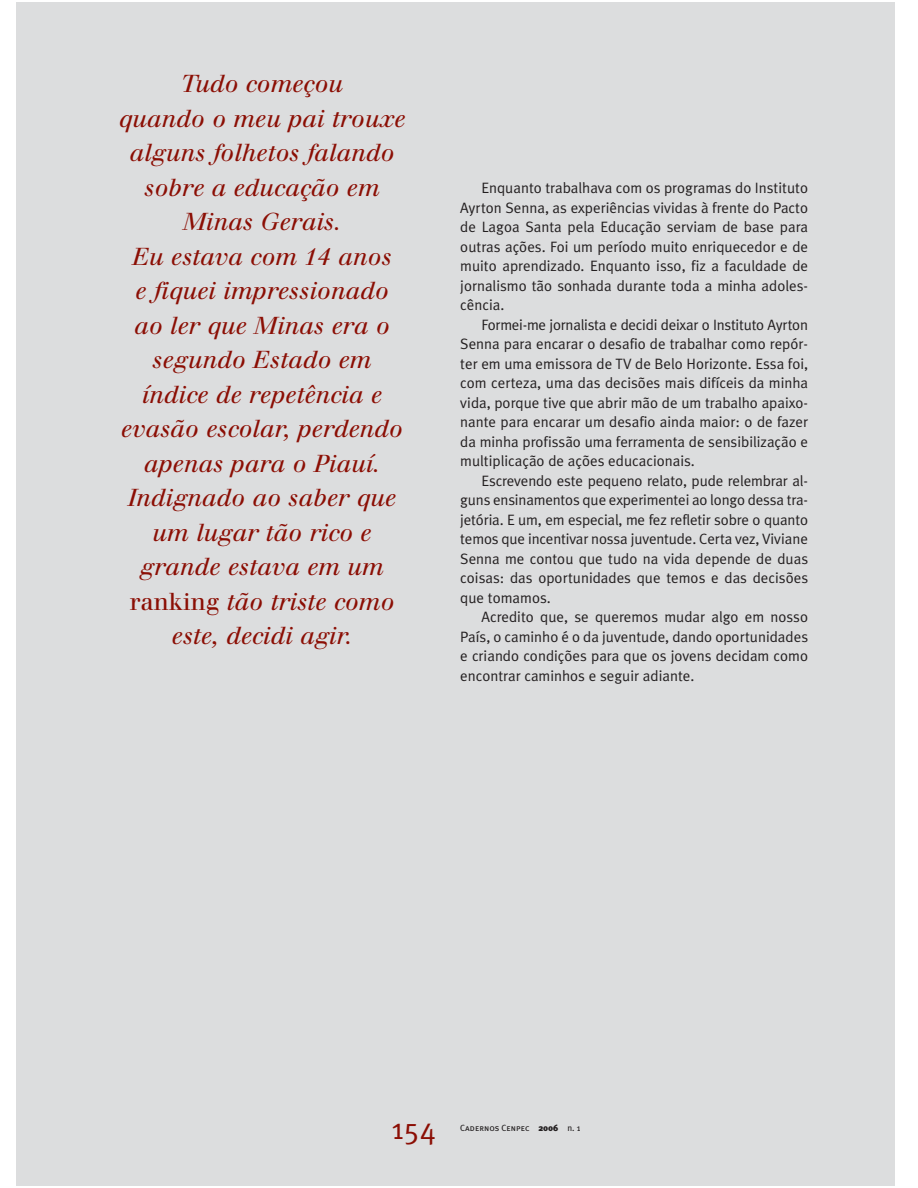
<style>
.page{position:relative;width:918px;height:1188px;background:#fff}
.page>*{position:absolute;margin:0;border:0;box-sizing:border-box;transform-origin:0 0}
.t1{font:30px "Meta Plus Normal";color:#8b0e04}
.t2{font:italic 24px/34.5px "Walbaum";color:#8b0e04;text-align:center}
.t3{font:15px/19.5px "Meta Plus Normal";color:#231f20;text-align:justify}
.t4{font:9px "Meta Plus Book Caps";color:#231f20}
.s1{font-style:normal}
.s2{font-family:"Meta Plus";font-weight:900}
.s3{font-family:"Meta Plus"}
</style>
<div class="page">
<div style="left:16px;top:2px;width:879px;height:1184px;background:#dcddde"></div>
<p class="t2" style="left:119px;top:69px;width:288px">Tudo começou<br>quando o meu pai trouxe alguns folhetos falando sobre a educação em<br>Minas Gerais.<br>Eu estava com 14 anos<br>e fiquei impressionado ao ler que Minas era o segundo Estado em índice de repetência e evasão escolar, perdendo apenas para o Piauí.<br>Indignado ao saber que um lugar tão rico e grande estava em um <span class="s1">ranking</span> tão triste como este, decidi agir.</p>
<p class="t3" style="left:460px;top:179px;width:349px;text-indent:21px">Enquanto trabalhava com os programas do Instituto Ayrton Senna, as experiências vividas à frente do Pacto de Lagoa Santa pela Educação serviam de base para outras ações. Foi um período muito enriquecedor e de muito aprendizado. Enquanto isso, fiz a faculdade de jornalismo tão sonhada durante toda a minha adoles&shy;cência.</p>
<p class="t3" style="left:460px;top:316px;width:349px;text-indent:21px">Formei-me jornalista e decidi deixar o Instituto Ayrton Senna para encarar o desafio de trabalhar como repór&shy;ter em uma emissora de TV de Belo Horizonte. Essa foi, com certeza, uma das decisões mais difíceis da minha vida, porque tive que abrir mão de um trabalho apaixo&shy;nante para encarar um desafio ainda maior: o de fazer da minha profissão uma ferramenta de sensibilização e multiplicação de ações educacionais.</p>
<p class="t3" style="left:460px;top:472px;width:349px;text-indent:21px">Escrevendo este pequeno relato, pude relembrar al&shy;guns ensinamentos que experimentei ao longo dessa tra&shy;jetória. E um, em especial, me fez refletir sobre o quanto temos que incentivar nossa juventude. Certa vez, Viviane Senna me contou que tudo na vida depende de duas coisas: das oportunidades que temos e das decisões que tomamos.</p>
<p class="t3" style="left:460px;top:608px;width:349px;text-indent:21px">Acredito que, se queremos mudar algo em nosso País, o caminho é o da juventude, dando oportunidades e criando condições para que os jovens decidam como encontrar caminhos e seguir adiante.</p>
<h1 class="t1" style="left:392px;top:1117px;width:46px">154</h1>
<p class="t4" style="left:460px;top:1122px;width:122px">Cadernos Cenpec <span class="s2">2006</span> <span class="s3">n. 1</span></p>
</div>
